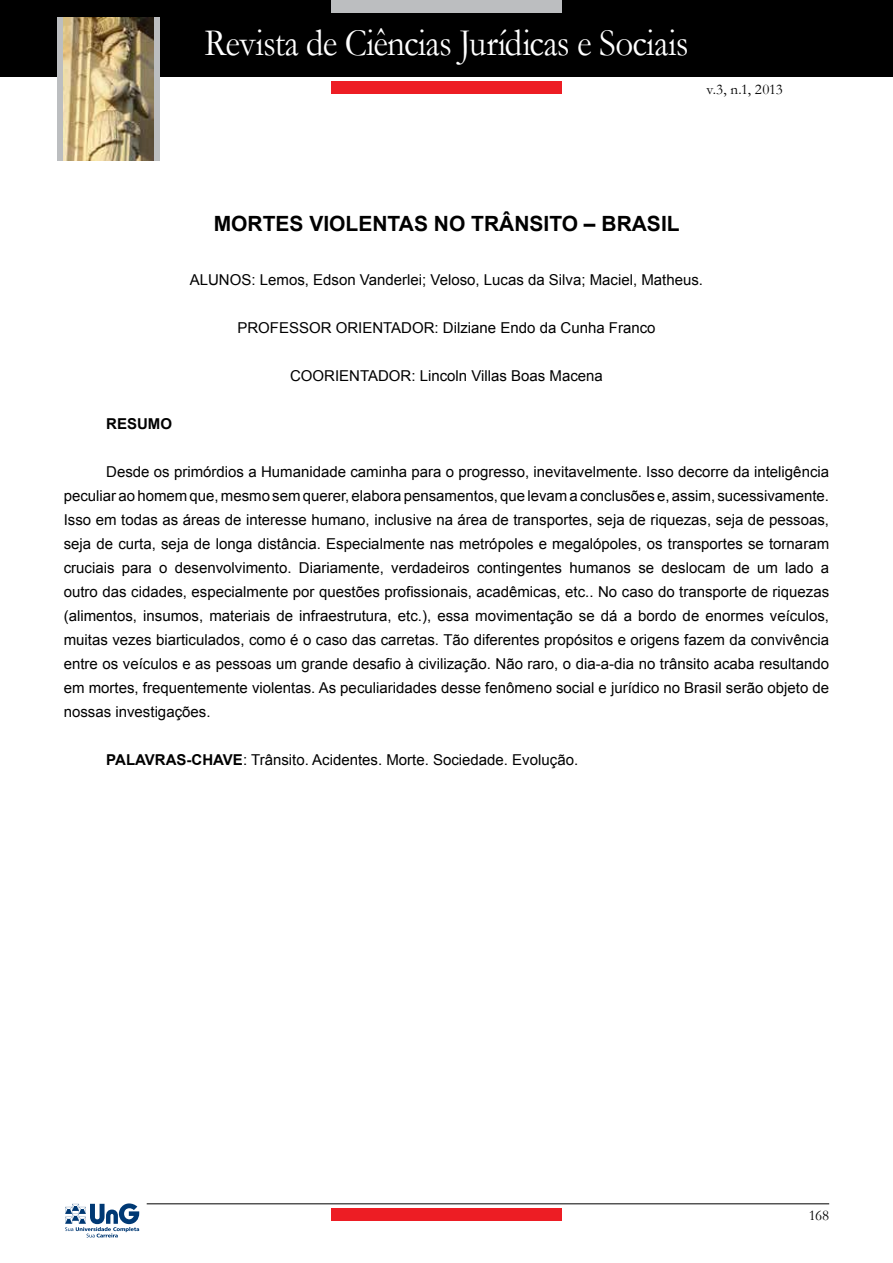
<style>
.page{position:relative;width:893px;height:1263px;background:#fff}
.page>*{position:absolute;margin:0;border:0;box-sizing:border-box;transform-origin:0 0}
.t1{font:39px "Garamond";letter-spacing:-.02em;color:#fff;scale:.9 1}
.t2{font:700 21px "Arial";color:#000}
.t3{font:15px/24px "Arial";color:#000;text-align:justify}
.t4{font:15px "Garamond";letter-spacing:-.01em;color:#000}
.t5{font:700 15px "Arial";color:#000}
.s1{font-weight:700}
</style>
<div class="page">
<div style="left:0;top:0;width:893px;height:77px;background:#000"></div>
<div style="left:331px;top:0;width:231px;height:13px;background:#bcbec0"></div>
<div style="left:57px;top:17px;width:7px;height:144px;background:#bcbec0"></div>
<div style="left:154px;top:17px;width:6px;height:144px;background:#bcbec0"></div>
<div style="left:331px;top:81px;width:231px;height:13px;background:#ed1d24"></div>
<div style="left:331px;top:1208px;width:231px;height:12px;background:#ed1d24"></div>
<hr style="left:147px;top:1203px;width:682px;height:1px;background:#000">
<img style="left:64px;top:18px;width:90px;height:143px">
<svg style="left:65px;top:1203px;width:74px;height:34px"></svg>
<h1 class="t1" style="left:204px;top:17px;width:539px">Revista de Ciências Jurídicas e Sociais</h1>
<p class="t4" style="left:707px;top:79px;width:78px">v.3, n.1, 2013</p>
<h2 class="t2" style="left:214px;top:209px;width:467px">MORTES VIOLENTAS NO TRÂNSITO – BRASIL</h2>
<p class="t3" style="left:190px;top:267px;width:515px">ALUNOS: Lemos, Edson Vanderlei; Veloso, Lucas da Silva; Maciel, Matheus.</p>
<p class="t3" style="left:237px;top:315px;width:420px">PROFESSOR ORIENTADOR: Dilziane Endo da Cunha Franco</p>
<p class="t3" style="left:290px;top:363px;width:314px">COORIENTADOR: Lincoln Villas Boas Macena</p>
<p class="t5" style="left:106px;top:413px;width:67px">RESUMO</p>
<p class="t3" style="left:64px;top:459px;width:767px;text-indent:43px">Desde os primórdios a Humanidade caminha para o progresso, inevitavelmente. Isso decorre da inteligência peculiar ao homem que, mesmo sem querer, elabora pensamentos, que levam a conclusões e, assim, sucessivamente.<br>Isso em todas as áreas de interesse humano, inclusive na área de transportes, seja de riquezas, seja de pessoas, seja de curta, seja de longa distância. Especialmente nas metrópoles e megalópoles, os transportes se tornaram cruciais para o desenvolvimento. Diariamente, verdadeiros contingentes humanos se deslocam de um lado a outro das cidades, especialmente por questões profissionais, acadêmicas, etc.. No caso do transporte de riquezas (alimentos, insumos, materiais de infraestrutura, etc.), essa movimentação se dá a bordo de enormes veículos, muitas vezes biarticulados, como é o caso das carretas. Tão diferentes propósitos e origens fazem da convivência entre os veículos e as pessoas um grande desafio à civilização. Não raro, o dia-a-dia no trânsito acaba resultando em mortes, frequentemente violentas. As peculiaridades desse fenômeno social e jurídico no Brasil serão objeto de nossas investigações.</p>
<p class="t3" style="left:106px;top:747px;width:473px"><span class="s1">PALAVRAS-CHAVE</span>: Trânsito. Acidentes. Morte. Sociedade. Evolução.</p>
<p class="t4" style="left:809px;top:1206px;width:22px">168</p>
</div>
